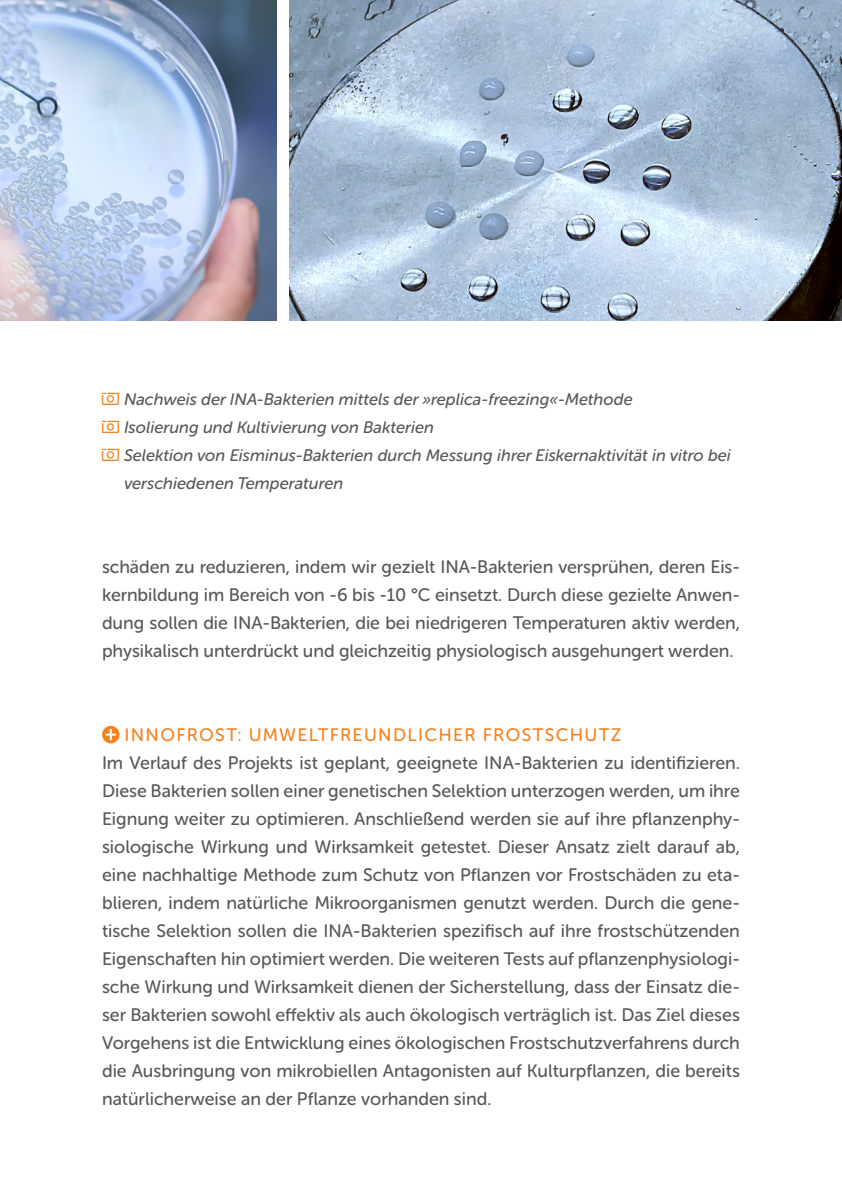
<style>
.page{position:relative;width:842px;height:1191px;background:#fff}
.page>*{position:absolute;margin:0;border:0;box-sizing:border-box;transform-origin:0 0}
.text{font:18px/28px "Museo Sans Rounded 500";letter-spacing:-.005em;color:#57585a;text-align:justify}
.t1{font:18px "Museo Sans Rounded 500";letter-spacing:.075em;color:#f58220}
.bild{font:italic 16.6px/28px "Museo Sans Rounded 500";color:#57585a}
.s1{font-family:"Netto Icons OT";font-style:normal;font-size:20px;color:#f58220}
</style>
<div class="page">
<div style="left:102px;top:726px;width:18px;height:17px;background:#f58220;border-radius:50%"></div>
<svg style="left:105px;top:729px;width:11px;height:11px"></svg>
<img style="left:0;top:0;width:276px;height:321px">
<img style="left:290px;top:0;width:552px;height:321px">
<p class="bild" style="left:98px;top:385px;width:537px"><span class="s1">Á</span>Nachweis der INA-Bakterien mittels der »replica-freezing«-Methode</p>
<p class="bild" style="left:98px;top:413px;width:338px"><span class="s1">Á</span>Isolierung und Kultivierung von Bakterien</p>
<p class="bild" style="left:124px;top:441px;width:608px;text-indent:-27px"><span class="s1">Á</span>Selektion von Eisminus-Bakterien durch Messung ihrer Eiskernaktivität in vitro bei verschiedenen Temperaturen</p>
<p class="text" style="left:102px;top:553px;width:639px">schäden zu reduzieren, indem wir gezielt INA-Bakterien versprühen, deren Eis&shy;kernbildung im Bereich von -6 bis -10 °C einsetzt. Durch diese gezielte Anwen&shy;dung sollen die INA-Bakterien, die bei niedrigeren Temperaturen aktiv werden, physikalisch unterdrückt und gleichzeitig physiologisch ausgehungert werden.</p>
<p class="t1" style="left:125px;top:725px;width:498px">INNOFROST: UMWELTFREUNDLICHER FROSTSCHUTZ</p>
<p class="text" style="left:102px;top:749px;width:639px">Im Verlauf des Projekts ist geplant, geeignete INA-Bakterien zu identifizieren.<br>Diese Bakterien sollen einer genetischen Selektion unterzogen werden, um ihre Eignung weiter zu optimieren. Anschließend werden sie auf ihre pflanzenphy&shy;siologische Wirkung und Wirksamkeit getestet. Dieser Ansatz zielt darauf ab, eine nachhaltige Methode zum Schutz von Pflanzen vor Frostschäden zu eta&shy;blieren, indem natürliche Mikroorganismen genutzt werden. Durch die gene&shy;tische Selektion sollen die INA-Bakterien spezifisch auf ihre frostschützenden Eigenschaften hin optimiert werden. Die weiteren Tests auf pflanzenphysiologi&shy;sche Wirkung und Wirksamkeit dienen der Sicherstellung, dass der Einsatz die&shy;ser Bakterien sowohl effektiv als auch ökologisch verträglich ist. Das Ziel dieses Vorgehens ist die Entwicklung eines ökologischen Frostschutzverfahrens durch die Ausbringung von mikrobiellen Antagonisten auf Kulturpflanzen, die bereits natürlicherweise an der Pflanze vorhanden sind.</p>
</div>
